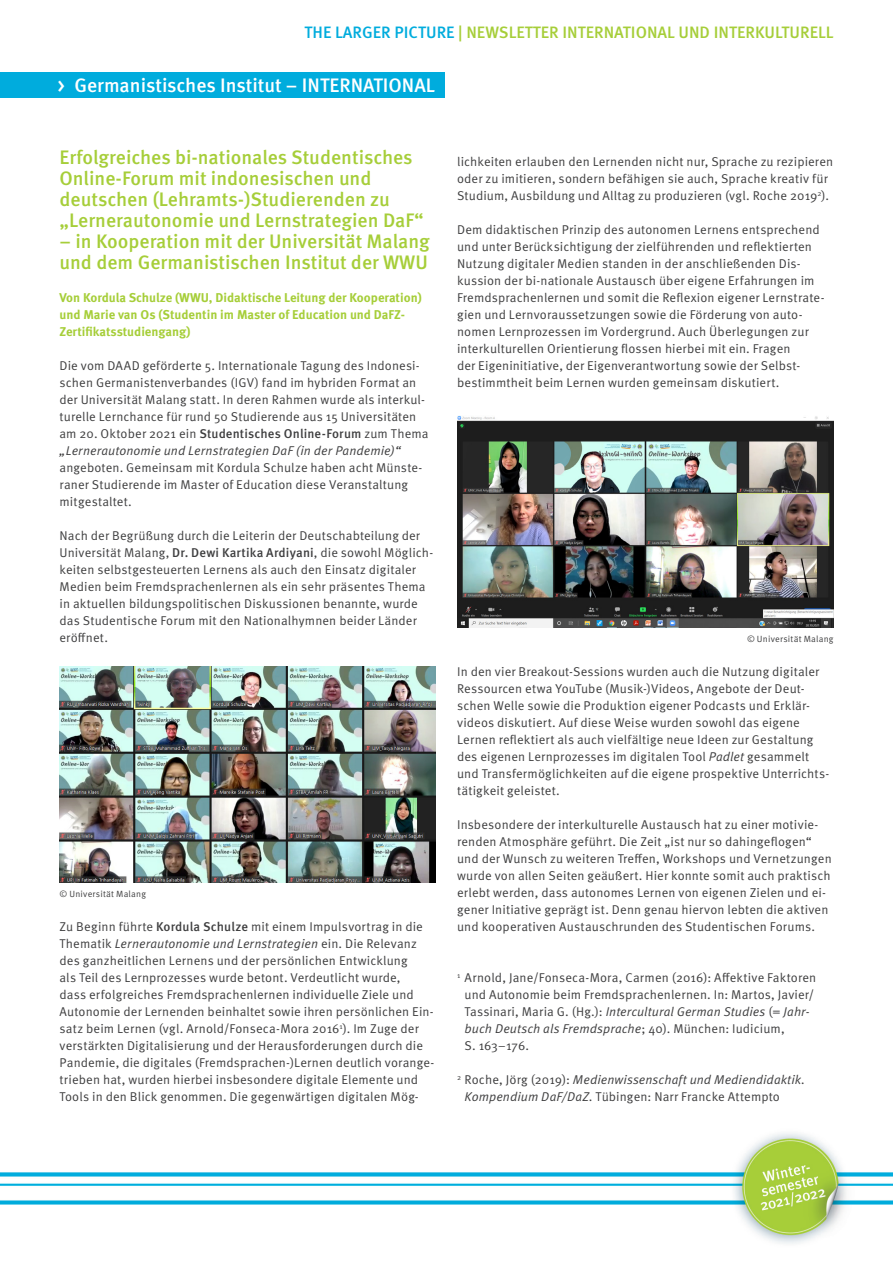
<style>
.page{position:relative;width:893px;height:1263px;background:#fff}
.page>*{position:absolute;margin:0;border:0;box-sizing:border-box;transform-origin:0 0}
.t1{font:500 19.5px/21px "Meta OT";color:#a6ce39}
.t2{font:500 19.5px "Meta OT";color:#fff}
.t3{font:500 16.5px "Meta OT";color:#a6ce39}
.t4{font:12.75px/17px "Meta OT";letter-spacing:.01em;color:#3e3e3f}
.t5{font:italic 12.75px "Meta OT";letter-spacing:.005em;color:#3e3e3f}
.t6{font:700 12.75px/17px "Meta OT";color:#a6ce39}
.t7{font:9px "Meta OT";letter-spacing:.025em;color:#3e3e3f}
.s1{color:#00acdd}
.s2{font-weight:500}
.s3{font-style:italic}
.s4{font-style:normal}
</style>
<div class="page">
<img style="left:0;top:72px;width:893px;height:1172px">
<div style="left:0;top:72px;width:444px;height:26px;background:#00acdd"></div>
<img style="left:60px;top:666px;width:376px;height:216px">
<img style="left:457px;top:416px;width:376px;height:211px">
<p class="t3" style="left:305px;top:22px;width:531px"><span class="s1">THE LARGER PICTURE</span> | NEWSLETTER INTERNATIONAL UND INTERKULTURELL</p>
<p class="t2" style="left:57px;top:73px;width:379px">&gt; Germanistisches Institut – INTERNATIONAL</p>
<p class="t1" style="left:60px;top:147px;width:355px">Erfolgreiches bi-nationales Studentisches<br>Online-Forum mit indonesischen und</p>
<p class="t1" style="left:60px;top:189px;width:332px">deutschen (Lehramts-)Studierenden zu</p>
<p class="t1" style="left:60px;top:210px;width:366px">„Lernerautonomie und Lernstrategien DaF“</p>
<p class="t1" style="left:60px;top:231px;width:372px">– in Kooperation mit der Universität Malang und dem Germanistischen Institut der WWU</p>
<p class="t6" style="left:60px;top:289px;width:364px">Von Kordula Schulze (WWU, Didaktische Leitung der Kooperation) und Marie van Os (Studentin im Master of Education und DaFZ-<br>Zertifikatsstudiengang)</p>
<p class="t4" style="left:60px;top:357px;width:371px">Die vom DAAD geförderte 5. Internationale Tagung des Indonesi&shy;schen Germanistenverbandes (IGV) fand im hybriden Format an der Universität Malang statt. In deren Rahmen wurde als interkul&shy;turelle Lernchance für rund 50 Studierende aus 15 Universitäten am 20. Oktober 2021 ein <span class="s2">Studentisches Online-Forum</span> zum Thema <span class="s3">„Lernerautonomie und Lernstrategien DaF (in der Pandemie)“ </span>angeboten. Gemeinsam mit Kordula Schulze haben acht Münste&shy;raner Studierende im Master of Education diese Veranstaltung mitgestaltet.</p>
<p class="t4" style="left:60px;top:527px;width:375px">Nach der Begrüßung durch die Leiterin der Deutschabteilung der Universität Malang, <span class="s2">Dr. Dewi Kartika Ardiyani</span>, die sowohl Möglich&shy;keiten selbstgesteuerten Lernens als auch den Einsatz digitaler Medien beim Fremdsprachenlernen als ein sehr präsentes Thema in aktuellen bildungspolitischen Diskussionen benannte, wurde das Studentische Forum mit den Nationalhymnen beider Länder eröffnet.</p>
<p class="t7" style="left:60px;top:889px;width:88px">© Universität Malang</p>
<p class="t4" style="left:60px;top:918px;width:376px">Zu Beginn führte <span class="s2">Kordula Schulze</span> mit einem Impulsvortrag in die Thematik <span class="s3">Lernerautonomie und Lernstrategien</span> ein. Die Relevanz des ganzheitlichen Lernens und der persönlichen Entwicklung<br>als Teil des Lernprozesses wurde betont. Verdeutlicht wurde,<br>dass erfolgreiches Fremdsprachenlernen individuelle Ziele und Autonomie der Lernenden beinhaltet sowie ihren persönlichen Ein&shy;satz beim Lernen (vgl. Arnold/Fonseca-Mora 2016<sup>1</sup>). Im Zuge der verstärkten Digitalisierung und der Herausforderungen durch die Pandemie, die digitales (Fremdsprachen-)Lernen deutlich vorange&shy;trieben hat, wurden hierbei insbesondere digitale Elemente und</p>
<p class="t4" style="left:60px;top:1089px;width:361px">Tools in den Blick genommen. Die gegenwärtigen digitalen Mög-</p>
<p class="t4" style="left:457px;top:153px;width:378px">lichkeiten erlauben den Lernenden nicht nur, Sprache zu rezipieren oder zu imitieren, sondern befähigen sie auch, Sprache kreativ für<br>Studium, Ausbildung und Alltag zu produzieren (vgl. Roche 2019<sup>2</sup>).</p>
<p class="t4" style="left:457px;top:221px;width:369px">Dem didaktischen Prinzip des autonomen Lernens entsprechend und unter Berücksichtigung der zielführenden und reflektierten Nutzung digitaler Medien standen in der anschließenden Dis&shy;kussion der bi-nationale Austausch über eigene Erfahrungen im Fremdsprachenlernen und somit die Reflexion eigener Lernstrate&shy;gien und Lernvoraussetzungen sowie die Förderung von auto&shy;nomen Lernprozessen im Vordergrund. Auch Überlegungen zur interkulturellen Orientierung flossen hierbei mit ein. Fragen</p>
<p class="t4" style="left:457px;top:357px;width:345px">der Eigeninitiative, der Eigenverantwortung sowie der Selbst-</p>
<p class="t4" style="left:457px;top:374px;width:324px">bestimmtheit beim Lernen wurden gemeinsam diskutiert.</p>
<p class="t7" style="left:747px;top:634px;width:88px">© Universität Malang</p>
<p class="t4" style="left:457px;top:663px;width:374px">In den vier Breakout-Sessions wurden auch die Nutzung digitaler Ressourcen etwa YouTube (Musik-)Videos, Angebote der Deut&shy;schen Welle sowie die Produktion eigener Podcasts und Erklär&shy;videos diskutiert. Auf diese Weise wurden sowohl das eigene Lernen reflektiert als auch vielfältige neue Ideen zur Gestaltung des eigenen Lernprozesses im digitalen Tool <span class="s3">Padlet</span> gesammelt und Transfermöglichkeiten auf die eigene prospektive Unterrichts&shy;tätigkeit geleistet.</p>
<p class="t4" style="left:457px;top:816px;width:376px">Insbesondere der interkulturelle Austausch hat zu einer motivie&shy;renden Atmosphäre geführt. Die Zeit „ist nur so dahingeflogen“ und der Wunsch zu weiteren Treffen, Workshops und Vernetzungen wurde von allen Seiten geäußert. Hier konnte somit auch praktisch erlebt werden, dass autonomes Lernen von eigenen Zielen und ei&shy;gener Initiative geprägt ist. Denn genau hiervon lebten die aktiven und kooperativen Austauschrunden des Studentischen Forums.</p>
<p class="t4" style="left:457px;top:969px;width:361px;text-align:center"><sup>1</sup> Arnold, Jane/Fonseca-Mora, Carmen (2016): Affektive Faktoren und Autonomie beim Fremdsprachenlernen. In: Martos, Javier/</p>
<p class="t5" style="left:465px;top:1004px;width:347px"><span class="s4">Tassinari, Maria G. (Hg.):</span> Intercultural German Studies <span class="s4">(=</span> Jahr-</p>
<p class="t5" style="left:465px;top:1021px;width:322px">buch Deutsch als Fremdsprache<span class="s4">; 40). München: Iudicium,</span></p>
<p class="t4" style="left:465px;top:1038px;width:66px">S. 163–176.</p>
<p class="t5" style="left:457px;top:1072px;width:349px"><sup>2</sup> <span class="s4">Roche, Jörg (2019):</span> Medienwissenschaft und Mediendidaktik.</p>
<p class="t4" style="left:465px;top:1089px;width:317px"><span class="s3">Kompendium DaF/DaZ</span>. Tübingen: Narr Francke Attempto</p>
</div>
